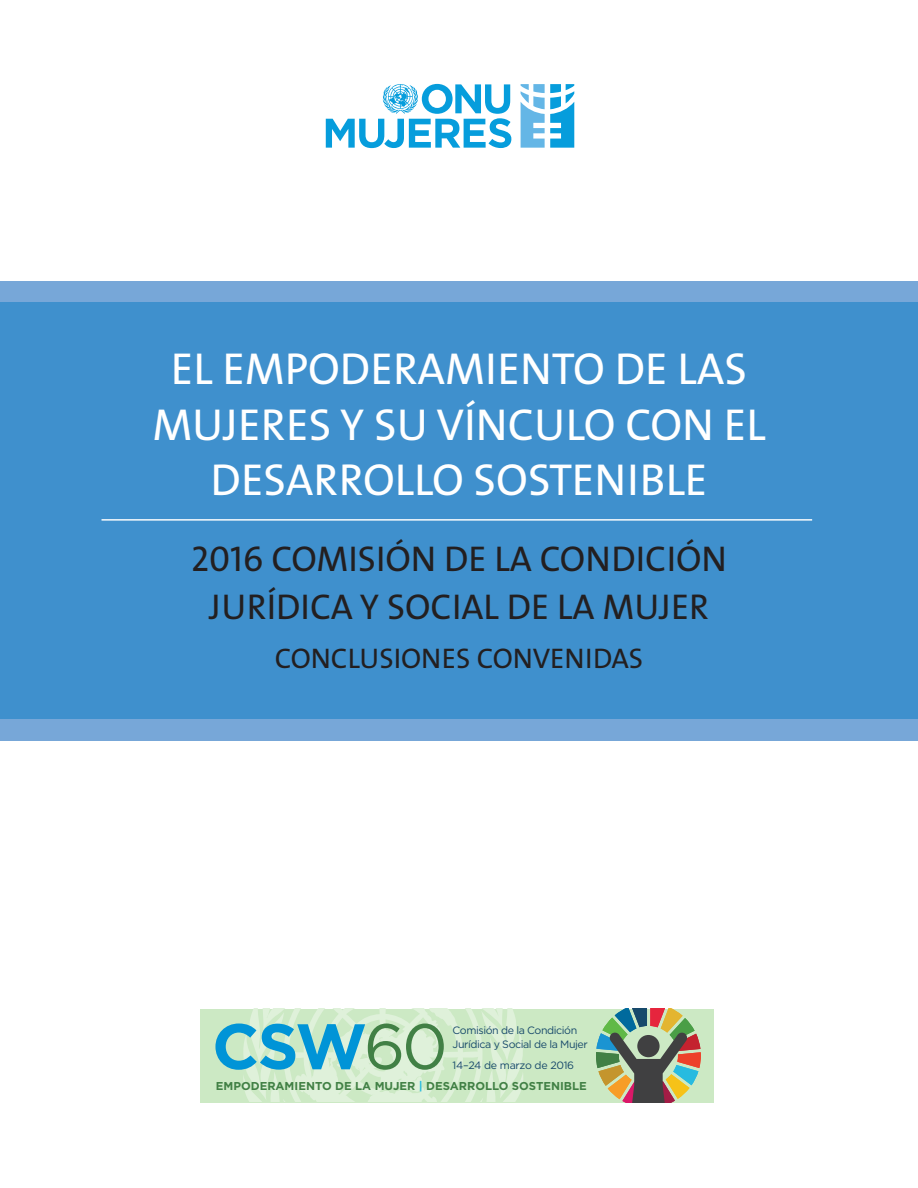
<style>
.page{position:relative;width:918px;height:1188px;background:#fff}
.page>*{position:absolute;margin:0;border:0;box-sizing:border-box;transform-origin:0 0}
.t1{font:700 63.9px "Gotham";color:#0094d7}
.t2{font:45px/55.5px "The Sans";color:#fff;text-align:center}
.t3{font:36px/48.6px "The Sans Caps";color:#231f20;text-align:center}
.t4{font:28.5px "The Sans Caps";color:#231f20}
.t5{font:700 11.4px "Gotham";color:#418045}
.t6{font:10.65px/14.4px "Gotham";letter-spacing:-.04em;color:#17496b}
.s1{font-weight:400;color:#418045}
.s2{color:#27bbe0}
</style>
<div class="page">
<div style="left:0;top:281px;width:918px;height:459px;background:#77a7d8"></div>
<div style="left:0;top:303px;width:918px;height:416px;background:#3f90cd"></div>
<svg style="left:326px;top:83px;width:185px;height:65px"></svg>
<svg style="left:521px;top:84px;width:53px;height:64px"></svg>
<div style="left:200px;top:1009px;width:514px;height:93px;background:#cce9c4"></div>
<svg style="left:243px;top:1009px;width:280px;height:93px"></svg>
<svg style="left:596px;top:1009px;width:105px;height:93px"></svg>
<div style="left:637px;top:1035px;width:23px;height:22px;background:#404041;border-radius:50%"></div>
<hr style="left:102px;top:519px;width:710px;height:2px;background:#fff">
<p class="t2" style="left:152px;top:340px;width:615px">EL EMPODERAMIENTO DE LAS<br>MUJERES Y SU VÍNCULO CON EL<br>DESARROLLO SOSTENIBLE</p>
<p class="t3" style="left:191px;top:533px;width:537px">2016 COMISIÓN DE LA CONDICIÓN<br>JURÍDICA Y SOCIAL DE LA MUJER</p>
<p class="t4" style="left:275px;top:634px;width:370px">CONCLUSIONES CONVENIDAS</p>
<p class="t1" style="left:212px;top:1009px;width:237px">CSW<span class="s1">60</span></p>
<p class="t6" style="left:453px;top:1022px;width:137px">Comisión de la Condición<br>Jurídica y Social de la Mujer</p>
<p class="t6" style="left:453px;top:1057px;width:123px">14–24 de marzo de 2016</p>
<p class="t5" style="left:216px;top:1079px;width:372px">EMPODERAMIENTO DE LA MUJER <span class="s2">|</span> DESARROLLO SOSTENIBLE</p>
</div>
